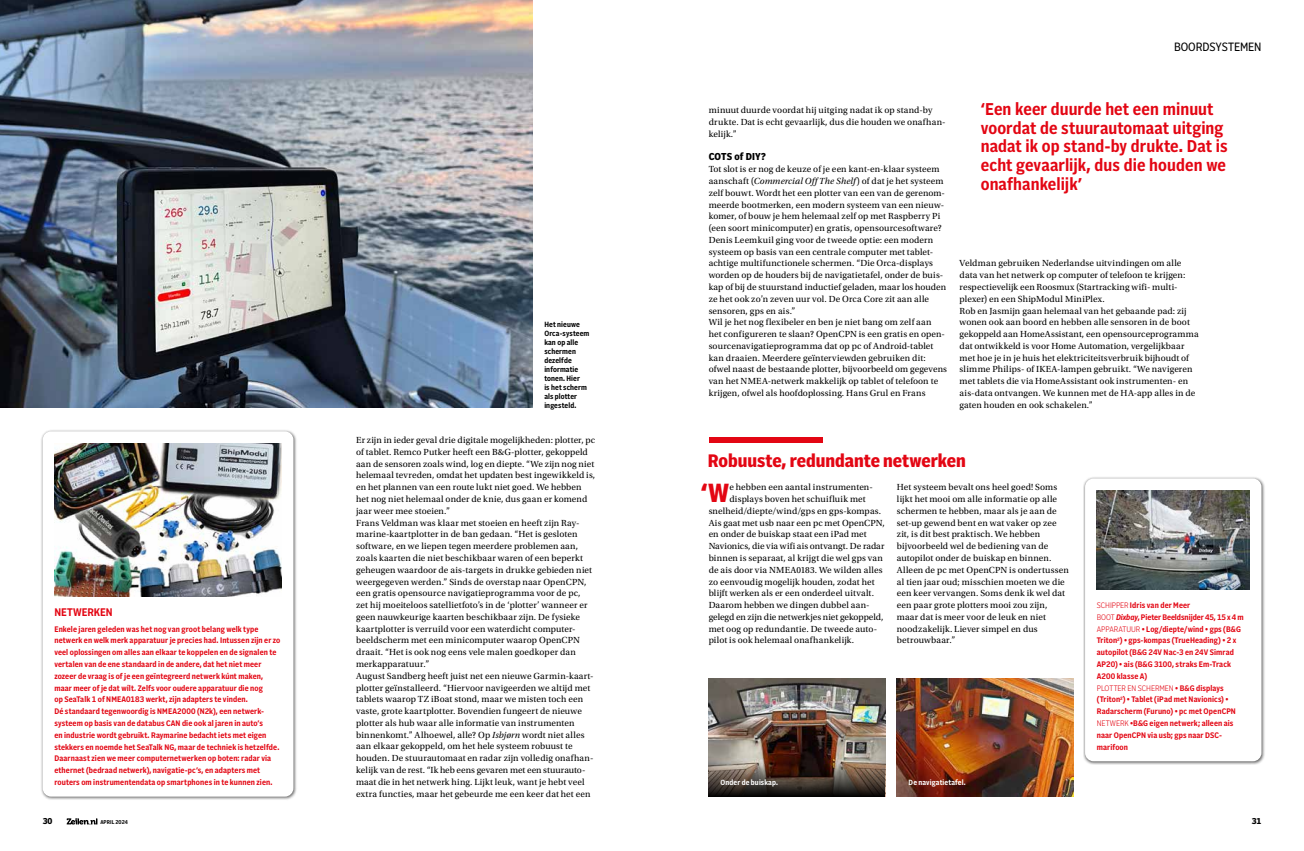
<style>
.page{position:relative;width:1304px;height:851px;background:#fff}
.page>*{position:absolute;margin:0;border:0;box-sizing:border-box;transform-origin:0 0}
.t1{font:900 26.1px "Alrightv 2 Narrow LP";color:#e30613}
.t2{font:900 18px "Alrightv 2 Narrow LP";color:#e30613}
.t3{font:700 17px/18.7px "Alrightv 2 Narrow LP";letter-spacing:.005em;color:#e30613}
.t4{font:12px "Alrightv 2 Narrow LP";letter-spacing:-.005em;color:#000}
.t5{font:700 11px "Alrightv 2 Narrow LP";letter-spacing:.005em;color:#e30613}
.t6{font:900 10px "Alrightv 2 Narrow LP";letter-spacing:.005em;color:#000}
.t7{font:9.3px/11.8px "Utopia Std";letter-spacing:.01em;color:#000}
.t8{font:900 8.5px "Alrightv 2 Narrow LP";color:#000}
.t9{font:700 8px/11.8px "Alrightv 2 Narrow LP";letter-spacing:.015em;color:#e30613}
.t10{font:700 7.5px/9px "Alrightv 2 Narrow LP";letter-spacing:.015em;color:#000}
.t11{font:700 7.5px "Alrightv 2 Narrow LP";letter-spacing:.015em;color:#fff}
.t12{font:700 5.5px "Alrightv 2 Narrow LP";letter-spacing:.015em;color:#000}
.s1{font-style:italic}
.s2{font-weight:300}
</style>
<div class="page">
<img style="left:709px;top:678px;width:176px;height:83px">
<svg style="left:709px;top:761px;width:176px;height:35px;background:#4d4037"></svg>
<div style="left:40px;top:429px;width:257px;height:371px;background:#000;opacity:.6"></div>
<div style="left:43px;top:431px;width:250px;height:365px;background:#fff;border-radius:9px"></div>
<div style="left:1083px;top:476px;width:182px;height:289px;background:#000;opacity:.6"></div>
<div style="left:1085px;top:478px;width:176px;height:283px;background:#fff;border-radius:9px"></div>
<img style="left:54px;top:443px;width:228px;height:153px">
<img style="left:0;top:0;width:533px;height:408px">
<img style="left:897px;top:678px;width:176px;height:118px">
<div style="left:709px;top:437px;width:113px;height:6px;background:#e30613"></div>
<img style="left:1097px;top:490px;width:153px;height:99px">
<svg style="left:67px;top:818px;width:30px;height:6px"></svg>
<p class="t5" style="left:54px;top:604px;width:60px">NETWERKEN</p>
<p class="t9" style="left:54px;top:622px;width:227px">Enkele jaren geleden was het nog van groot belang welk type netwerk en welk merk apparatuur je precies had. Intussen zijn er zo veel oplossingen om alles aan elkaar te koppelen en de signalen te vertalen van de ene standaard in de andere, dat het niet meer zozeer de vraag is of je een geïntegreerd netwerk kúnt maken, maar meer of je dat wílt. Zelfs voor oudere apparatuur die nog<br>op SeaTalk 1 of NMEA0183 werkt, zijn adapters te vinden.<br>Dé standaard tegenwoordig is NMEA2000 (N2k), een netwerk&shy;systeem op basis van de databus CAN die ook al jaren in auto’s<br>en industrie wordt gebruikt. Raymarine bedacht iets met eigen stekkers en noemde het SeaTalk NG, maar de techniek is hetzelfde.<br>Daarnaast zien we meer computernetwerken op boten: radar via ethernet (bedraad netwerk), navigatie-pc’s, en adapters met routers om instrumentendata op smartphones in te kunnen zien.</p>
<p class="t10" style="left:544px;top:319px;width:47px">Het nieuwe<br>Orca-systeem kan op alle schermen dezelfde informatie tonen. Hier<br>is het scherm als plotter ingesteld.</p>
<p class="t7" style="left:356px;top:434px;width:241px">Er zijn in ieder geval drie digitale mogelijkheden: plotter, pc of tablet. Remco Putker heeft een B&amp;G-plotter, gekoppeld aan de sensoren zoals wind, log en diepte. “We zijn nog niet helemaal tevreden, omdat het updaten best ingewikkeld is, en het plannen van een route lukt niet goed. We hebben het nog niet helemaal onder de knie, dus gaan er komend jaar weer mee stoeien.”<br>Frans Veldman was klaar met stoeien en heeft zijn Ray&shy;marine-kaartplotter in de ban gedaan. “Het is gesloten software, en we liepen tegen meerdere problemen aan, zoals kaarten die niet beschikbaar waren of een beperkt geheugen waardoor de ais-targets in drukke gebieden niet weergegeven werden.” Sinds de overstap naar OpenCPN, een gratis opensource navigatieprogramma voor de pc,<br>zet hij moeiteloos satellietfoto’s in de ‘plotter’ wanneer er geen nauwkeurige kaarten beschikbaar zijn. De fysieke kaartplotter is verruild voor een waterdicht computer&shy;beeldscherm met een minicomputer waarop OpenCPN draait. “Het is ook nog eens vele malen goedkoper dan merkapparatuur.”<br>August Sandberg heeft juist net een nieuwe Garmin-kaart&shy;plotter geïnstalleerd. “Hiervoor navigeerden we altijd met tablets waarop TZ iBoat stond, maar we misten toch een vaste, grote kaartplotter. Bovendien fungeert de nieuwe plotter als hub waar alle informatie van instrumenten binnenkomt.” Alhoewel, alle? Op <span class="s1">Isbjørn</span> wordt niet alles aan elkaar gekoppeld, om het hele systeem robuust te houden. De stuurautomaat en radar zijn volledig onafhan&shy;kelijk van de rest. “Ik heb eens gevaren met een stuurauto&shy;maat die in het netwerk hing. Lijkt leuk, want je hebt veel extra functies, maar het gebeurde me een keer dat het een</p>
<p class="t4" style="left:1174px;top:39px;width:89px">BOORDSYSTEMEN</p>
<p class="t7" style="left:709px;top:104px;width:238px">minuut duurde voordat hij uitging nadat ik op stand-by drukte. Dat is echt gevaarlijk, dus die houden we onafhan&shy;kelijk.”</p>
<p class="t6" style="left:709px;top:149px;width:59px">COTS of DIY?</p>
<p class="t7" style="left:709px;top:163px;width:240px">Tot slot is er nog de keuze of je een kant-en-klaar systeem aanschaft (<span class="s1">Commercial Off The Shelf</span>) of dat je het systeem zelf bouwt. Wordt het een plotter van een van de gerenom&shy;meerde bootmerken, een modern systeem van een nieuw&shy;komer, of bouw je hem helemaal zelf op met Raspberry Pi (een soort minicomputer) en gratis, opensourcesoftware?<br>Denis Leemkuil ging voor de tweede optie: een modern systeem op basis van een centrale computer met tablet&shy;achtige multifunctionele schermen. “Die Orca-displays worden op de houders bij de navigatietafel, onder de buis&shy;kap of bij de stuurstand inductief geladen, maar los houden ze het ook zo’n zeven uur vol. De Orca Core zit aan alle sensoren, gps en ais.”<br>Wil je het nog flexibeler en ben je niet bang om zelf aan<br>het configureren te slaan? OpenCPN is een gratis en open&shy;sourcenavigatieprogramma dat op pc of Android-tablet kan draaien. Meerdere geïnterviewden gebruiken dit: ofwel naast de bestaande plotter, bijvoorbeeld om gegevens van het NMEA-netwerk makkelijk op tablet of telefoon te krijgen, ofwel als hoofdoplossing. Hans Grul en Frans</p>
<h3 class="t3" style="left:981px;top:99px;width:248px">‘Een keer duurde het een minuut voordat de stuurautomaat uitging nadat ik op stand-by drukte. Dat is echt gevaarlijk, dus die houden we onafhankelijk’</h3>
<p class="t7" style="left:960px;top:257px;width:241px">Veldman gebruiken Nederlandse uitvindingen om alle data van het netwerk op computer of telefoon te krijgen: respectievelijk een Roosmux (Startracking wifi- multi&shy;plexer) en een ShipModul MiniPlex.<br>Rob en Jasmijn gaan helemaal van het gebaande pad: zij wonen ook aan boord en hebben alle sensoren in de boot gekoppeld aan HomeAssistant, een opensourceprogramma dat ontwikkeld is voor Home Automation, vergelijkbaar met hoe je in je huis het elektriciteitsverbruik bijhoudt of slimme Philips- of IKEA-lampen gebruikt. “We navigeren met tablets die via HomeAssistant ook instrumenten- en ais-data ontvangen. We kunnen met de HA-app alles in de gaten houden en ook schakelen.”</p>
<h2 class="t2" style="left:708px;top:447px;width:259px">Robuuste, redundante netwerken</h2>
<h1 class="t1" style="left:701px;top:473px;width:30px">‘W</h1>
<p class="t7" style="left:729px;top:481px;width:145px">e hebben een aantal instrumenten-</p>
<p class="t7" style="left:729px;top:493px;width:138px">displays boven het schuifluik met</p>
<p class="t7" style="left:709px;top:505px;width:174px">snelheid/diepte/wind/gps en gps-kompas.</p>
<p class="t7" style="left:709px;top:517px;width:178px">Ais gaat met usb naar een pc met OpenCPN,</p>
<p class="t7" style="left:709px;top:528px;width:160px">en onder de buiskap staat een iPad met</p>
<p class="t7" style="left:709px;top:540px;width:177px">Navionics, die via wifi ais ontvangt. De radar</p>
<p class="t7" style="left:709px;top:552px;width:176px">binnen is separaat, al krijgt die wel gps van</p>
<p class="t7" style="left:709px;top:564px;width:175px">de ais door via NMEA0183. We wilden alles</p>
<p class="t7" style="left:709px;top:575px;width:167px">zo eenvoudig mogelijk houden, zodat het</p>
<p class="t7" style="left:709px;top:587px;width:167px">blijft werken als er een onderdeel uitvalt.</p>
<p class="t7" style="left:709px;top:599px;width:161px">Daarom hebben we dingen dubbel aan-</p>
<p class="t7" style="left:709px;top:611px;width:176px">gelegd en zijn die netwerkjes niet gekoppeld,</p>
<p class="t7" style="left:709px;top:622px;width:170px">met oog op redundantie. De tweede auto-</p>
<p class="t7" style="left:709px;top:634px;width:147px">pilot is ook helemaal onafhankelijk.</p>
<p class="t7" style="left:897px;top:481px;width:173px">Het systeem bevalt ons heel goed! Soms lijkt het mooi om alle informatie op alle schermen te hebben, maar als je aan de set-up gewend bent en wat vaker op zee zit, is dit best praktisch. We hebben bijvoorbeeld wel de bediening van de autopilot onder de buiskap en binnen.<br>Alleen de pc met OpenCPN is ondertussen al tien jaar oud; misschien moeten we die een keer vervangen. Soms denk ik wel dat een paar grote plotters mooi zou zijn, maar dat is meer voor de leuk en niet noodzakelijk. Liever simpel en dus betrouwbaar.”</p>
<p class="t11" style="left:720px;top:776px;width:59px">Onder de buiskap.</p>
<p class="t11" style="left:909px;top:776px;width:59px">De navigatietafel.</p>
<p class="t9" style="left:1097px;top:598px;width:148px"><span class="s2">SCHIPPER</span> Idris van der Meer<br><span class="s2">BOOT</span><span class="s1">Dixbay</span>, Pieter Beeldsnijder 45, 15 x 4 m <span class="s2">APPARATUUR</span> • Log/diepte/wind • gps (B&amp;G Triton<sup>2</sup>) • gps-kompas (TrueHeading) • 2 x autopilot (B&amp;G 24V Nac-3 en 24V Simrad AP20) • ais (B&amp;G 3100, straks Em-Track A200 klasse A)<br><span class="s2">PLOTTER EN SCHERMEN</span> • B&amp;G displays (Triton<sup>2</sup>) • Tablet (iPad met Navionics) • Radarscherm (Furuno) • pc met OpenCPN <span class="s2">NETWERK</span> •B&amp;G eigen netwerk; alleen ais naar OpenCPN via usb; gps naar DSC-- marifoon</p>
<p class="t8" style="left:43px;top:815px;width:11px">30</p>
<p class="t12" style="left:100px;top:818px;width:29px">APRIL 2024</p>
<p class="t8" style="left:1252px;top:815px;width:11px">31</p>
</div>
